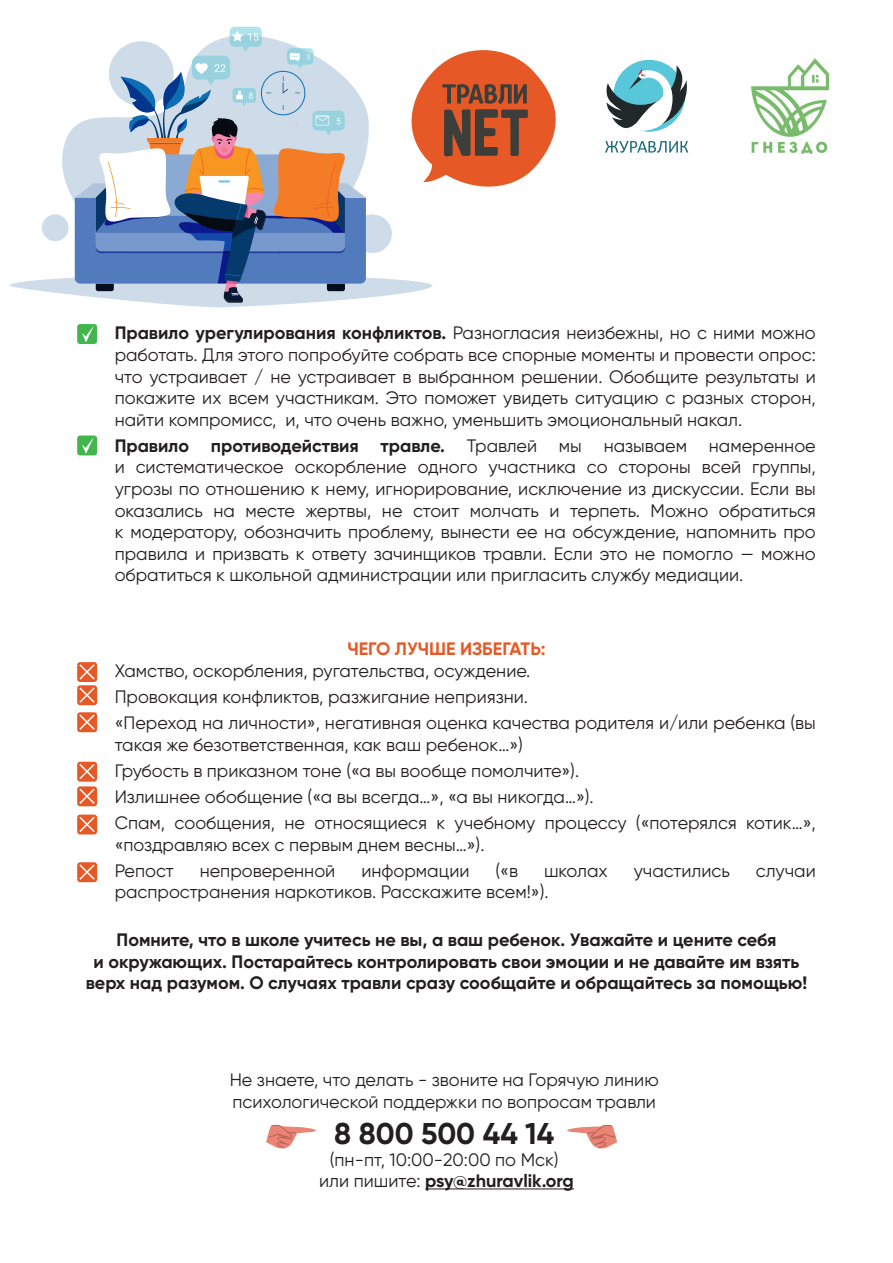
<style>
.page{position:relative;width:893px;height:1263px;background:#fff}
.page>*{position:absolute;margin:0;border:0;box-sizing:border-box;transform-origin:0 0}
.t1{font:700 30px "Gilroy";color:#231f20}
.t2{font:18px/21.6px "Gilroy";color:#231f20}
.t3{font:700 18px/21.6px "Gilroy";color:#231f20;text-align:center}
.t4{font:700 18px "Gilroy";color:#e65926}
.s1{font-weight:700}
</style>
<div class="page">
<svg style="left:605px;top:60px;width:84px;height:93px"></svg>
<img style="left:751px;top:58px;width:79px;height:96px">
<svg style="left:266px;top:1124px;width:50px;height:25px"></svg>
<svg style="left:567px;top:1124px;width:50px;height:25px"></svg>
<hr style="left:425px;top:1188px;width:149px;height:1px;background:#231f20">
<div style="left:77px;top:435px;width:20px;height:20px;background:#42b64d;border-radius:3px"></div>
<svg style="left:82px;top:437px;width:12px;height:17px"></svg>
<svg style="left:77px;top:662px;width:20px;height:43px"></svg>
<svg style="left:77px;top:712px;width:20px;height:20px"></svg>
<svg style="left:77px;top:862px;width:20px;height:20px"></svg>
<svg style="left:77px;top:814px;width:20px;height:20px"></svg>
<svg style="left:77px;top:762px;width:20px;height:44px"></svg>
<div style="left:77px;top:324px;width:20px;height:20px;background:#42b64d;border-radius:3px"></div>
<svg style="left:82px;top:326px;width:12px;height:16px"></svg>
<svg style="left:9px;top:27px;width:547px;height:281px"></svg>
<p class="t2" style="left:115px;top:322px;width:703px;text-align:justify"><span class="s1">Правило урегулирования конфликтов.</span> Разногласия неизбежны, но с ними можно работать. Для этого попробуйте собрать все спорные моменты и провести опрос: что устраивает / не устраивает в выбранном решении. Обобщите результаты и покажите их всем участникам. Это поможет увидеть ситуацию с разных сторон, найти компромисс, и, что очень важно, уменьшить эмоциональный накал.</p>
<p class="t2" style="left:115px;top:434px;width:703px;text-align:justify"><span class="s1">Правило противодействия травле.</span> Травлей мы называем намеренное и систематическое оскорбление одного участника со стороны всей группы, угрозы по отношению к нему, игнорирование, исключение из дискуссии. Если вы оказались на месте жертвы, не стоит молчать и терпеть. Можно обратиться к модератору, обозначить проблему, вынести ее на обсуждение, напомнить про правила и призвать к ответу зачинщиков травли. Если это не помогло — можно обратиться к школьной администрации или пригласить службу медиации.</p>
<p class="t4" style="left:347px;top:638px;width:200px">ЧЕГО ЛУЧШЕ ИЗБЕГАТЬ:</p>
<p class="t2" style="left:115px;top:657px;width:703px;line-height:26.1px">Хамство, оскорбления, ругательства, осуждение.<br>Провокация конфликтов, разжигание неприязни.<br>«Переход на личности», негативная оценка качества родителя и/или ребенка (вы</p>
<p class="t2" style="left:115px;top:731px;width:703px;line-height:26.1px">такая же безответственная, как ваш ребенок…»)<br>Грубость в приказном тоне («а вы вообще помолчите»).<br>Излишнее обобщение («а вы всегда…», «а вы никогда…»).<br>Спам, сообщения, не относящиеся к учебному процессу («потерялся котик…»,</p>
<p class="t2" style="left:115px;top:831px;width:371px;line-height:26.1px">«поздравляю всех с первым днем весны…»).<br>Репост</p>
<p class="t2" style="left:200px;top:859px;width:137px">непроверенной</p>
<p class="t2" style="left:361px;top:859px;width:110px">информации</p>
<p class="t2" style="left:495px;top:859px;width:24px">(«в</p>
<p class="t2" style="left:544px;top:859px;width:65px">школах</p>
<p class="t2" style="left:634px;top:859px;width:98px">участились</p>
<p class="t2" style="left:756px;top:859px;width:61px">случаи</p>
<p class="t2" style="left:115px;top:881px;width:435px">распространения наркотиков. Расскажите всем!»).</p>
<p class="t3" style="left:86px;top:929px;width:723px">Помните, что в школе учитесь не вы, а ваш ребенок. Уважайте и цените себя<br>и окружающих. Постарайтесь контролировать свои эмоции и не давайте им взять верх над разумом. О случаях травли сразу сообщайте и обращайтесь за помощью!</p>
<p class="t2" style="left:230px;top:1069px;width:430px">Не знаете, что делать - звоните на Горячую линию психологической поддержки по вопросам травли</p>
<h1 class="t1" style="left:334px;top:1115px;width:222px">8 800 500 44 14</h1>
<p class="t2" style="left:319px;top:1148px;width:256px;text-align:center">(пн-пт, 10:00-20:00 по Мск) или пишите: <span class="s1">psy@zhuravlik.org</span></p>
</div>
